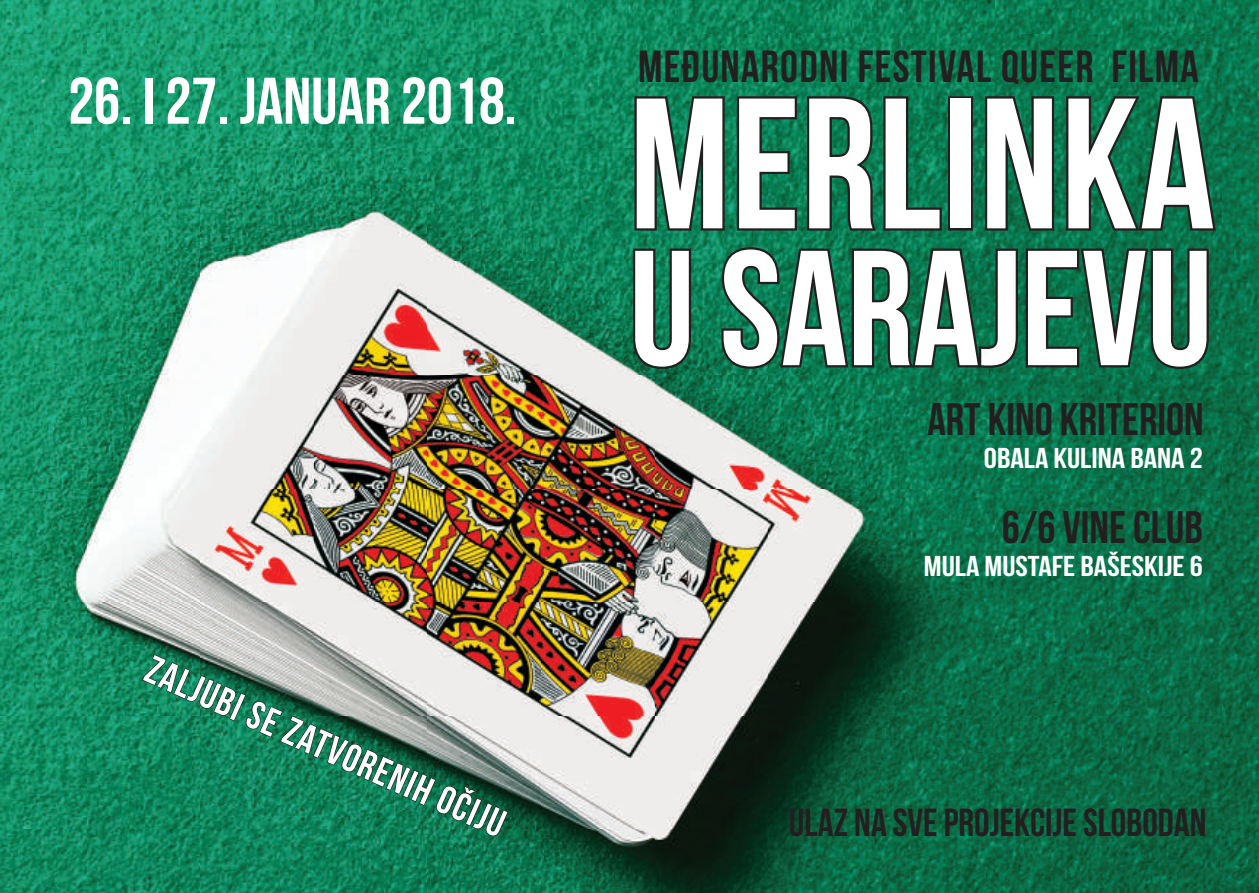
<style>
.page{position:relative;width:1259px;height:893px;background:#fff}
.page>*{position:absolute;margin:0;border:0;box-sizing:border-box;transform-origin:0 0}
.t1{font:185.4px "Bebas Neue";letter-spacing:.01em;color:#fff}
.t2{font:163.2px "Bebas Neue";color:#fff}
.t3{font:65.7px "Bebas Neue";color:#fff}
.t4{font:45.6px "Bebas Neue";color:#231f20}
.t5{font:45px "Bebas Neue";letter-spacing:.03em;color:#231f20}
.t6{font:39px "Bebas Neue";color:#231f20}
.t7{font:39px "Bebas Neue";color:#fff}
.t8{font:28.8px "Bebas Neue";color:#fff;scale:1.15 1}
</style>
<div class="page">
<img style="left:0;top:0;width:1259px;height:893px">
<svg style="left:141px;top:653px;width:368px;height:185px;background:#468c72"></svg>
<svg style="left:632px;top:93px;width:95px;height:140px;background:#136548"></svg>
<svg style="left:734px;top:94px;width:210px;height:140px;background:#0d744f"></svg>
<div style="left:948px;top:96px;width:25px;height:135px;border:5px solid #231f20"></div>
<svg style="left:982px;top:94px;width:74px;height:140px;background:#115e42"></svg>
<svg style="left:1064px;top:93px;width:154px;height:141px;background:#0f6142"></svg>
<svg style="left:630px;top:246px;width:63px;height:125px;background:#136347"></svg>
<svg style="left:719px;top:245px;width:492px;height:126px;background:#105f42"></svg>
<h3 class="t3" style="left:68px;top:65px;width:450px">26. I 27. JANUAR 2018.</h3>
<h3 class="t7" style="left:156px;top:648px;width:390px;rotate:24deg">ZALJUBI SE ZATVORENIH OČIJU</h3>
<h3 class="t5" style="left:638px;top:42px;width:562px">MEĐUNARODNI FESTIVAL QUEER FILMA</h3>
<h1 class="t1" style="left:629px;top:63px;width:587px">MERLINKA</h1>
<h2 class="t2" style="left:629px;top:219px;width:584px">U SARAJEVU</h2>
<h3 class="t4" style="left:927px;top:394px;width:278px">ART KINO KRITERION</h3>
<p class="t8" style="left:984px;top:442px;width:192px">OBALA KULINA BANA 2</p>
<h3 class="t4" style="left:1002px;top:502px;width:202px">6/6 VINE CLUB</h3>
<p class="t8" style="left:924px;top:551px;width:244px">MULA MUSTAFE BAŠESKIJE 6</p>
<h3 class="t6" style="left:789px;top:801px;width:419px">ULAZ NA SVE PROJEKCIJE SLOBODAN</h3>
</div>
